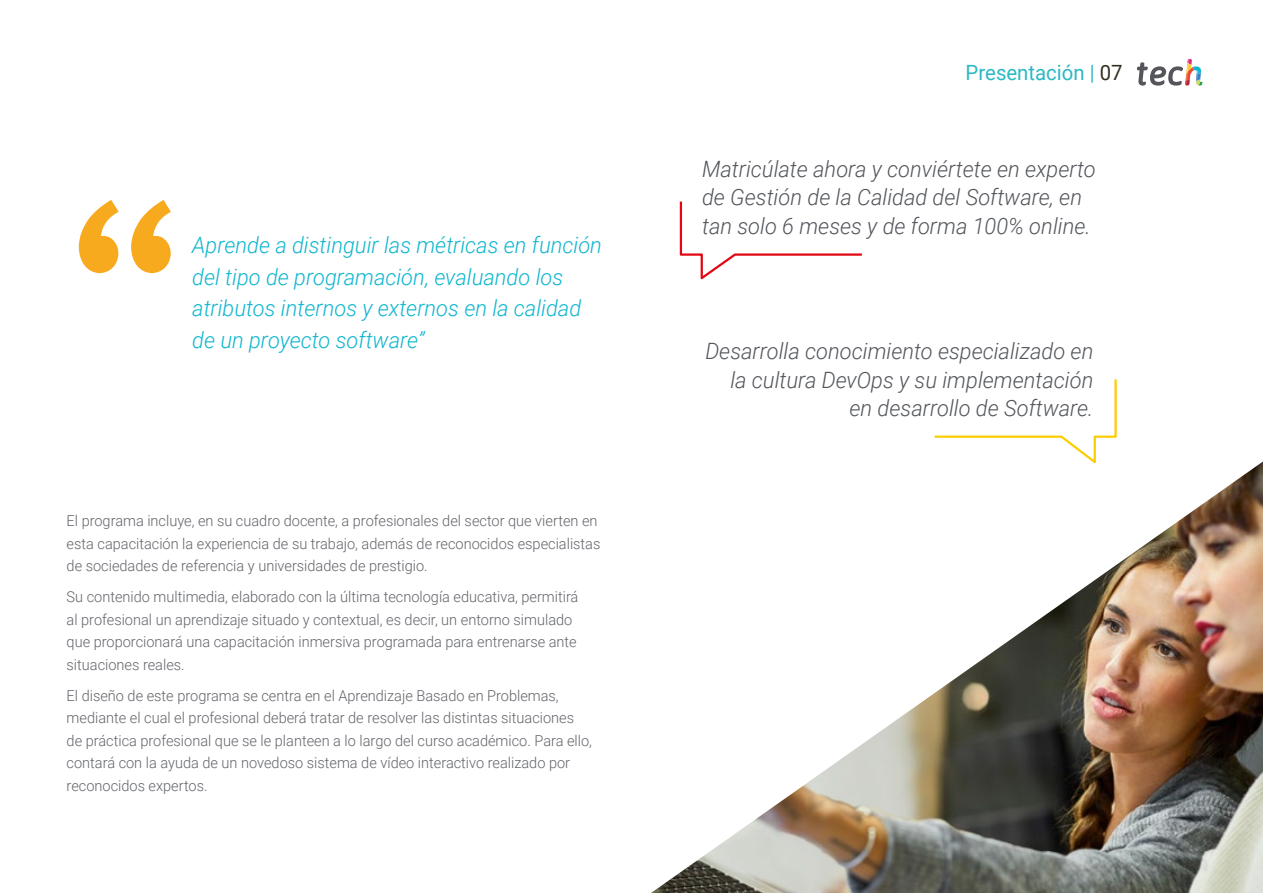
<style>
.page{position:relative;width:1263px;height:893px;background:#fff}
.page>*{position:absolute;margin:0;border:0;box-sizing:border-box;transform-origin:0 0}
.t1{font:italic 300 22.5px/28.5px "Roboto";color:#52555b;text-align:right}
.t2{font:italic 300 22.5px/31.5px "Roboto";color:#0fb6cf}
.t3{font:21px "Roboto";color:#2db8c5}
.t4{font:300 15px/22.5px "Roboto";color:#61646a}
.s1{color:#312e20}
</style>
<div class="page">
<svg style="left:79px;top:200px;width:92px;height:73px"></svg>
<img style="left:651px;top:461px;width:612px;height:432px">
<svg style="left:1137px;top:59px;width:65px;height:27px"></svg>
<svg style="left:932px;top:379px;width:186px;height:88px"></svg>
<svg style="left:679px;top:201px;width:183px;height:79px"></svg>
<h1 class="t2" style="left:192px;top:229px;width:411px">Aprende a distinguir las métricas en función del tipo de programación, evaluando los atributos internos y externos en la calidad de un proyecto software”</h1>
<p class="t4" style="left:67px;top:509px;width:535px">El programa incluye, en su cuadro docente, a profesionales del sector que vierten en esta capacitación la experiencia de su trabajo, además de reconocidos especialistas de sociedades de referencia y universidades de prestigio.</p>
<p class="t4" style="left:67px;top:585px;width:513px">Su contenido multimedia, elaborado con la última tecnología educativa, permitirá al profesional un aprendizaje situado y contextual, es decir, un entorno simulado que proporcionará una capacitación inmersiva programada para entrenarse ante situaciones reales.</p>
<p class="t4" style="left:67px;top:684px;width:527px">El diseño de este programa se centra en el Aprendizaje Basado en Problemas, mediante el cual el profesional deberá tratar de resolver las distintas situaciones de práctica profesional que se le planteen a lo largo del curso académico. Para ello, contará con la ayuda de un novedoso sistema de vídeo interactivo realizado por reconocidos expertos.</p>
<h2 class="t3" style="left:966px;top:57px;width:159px">Presentación | <span class="s1">07</span></h2>
<h1 class="t1" style="left:702px;top:154px;width:395px;text-align:left">Matricúlate ahora y conviértete en experto de Gestión de la Calidad del Software, en tan solo 6 meses y de forma 100% online.</h1>
<h1 class="t1" style="left:705px;top:336px;width:390px">Desarrolla conocimiento especializado en la cultura DevOps y su implementación en desarrollo de Software.</h1>
</div>
